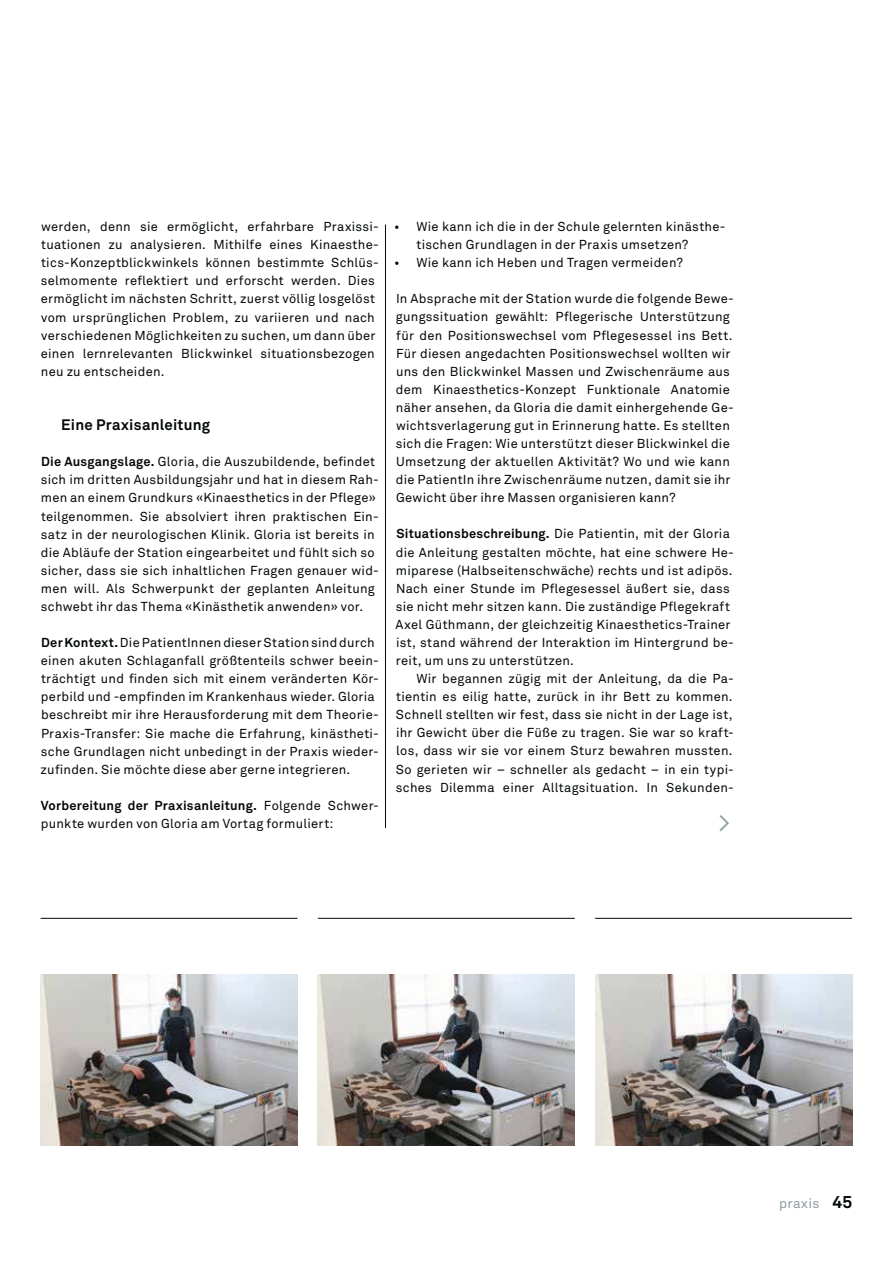
<style>
.page{position:relative;width:893px;height:1263px;background:#fff}
.page>*{position:absolute;margin:0;border:0;box-sizing:border-box;transform-origin:0 0}
.t1{font:25.8px "Akkurat Pro";color:#8e9da3}
.t2{font:700 15px "Akkurat Pro";letter-spacing:.015em;color:#040809}
.t3{font:13.65px "Akkurat Pro";letter-spacing:.025em;color:#8e9da3}
.t4{font:12.9px/18.1px "Akkurat Pro";letter-spacing:.02em;color:#040809}
.s1{font-weight:700}
.s2{font-weight:700;font-size:17.1px;color:#040809}
</style>
<div class="page">
<hr style="left:385px;top:225px;width:1px;height:603px;background:#040809">
<img style="left:41px;top:974px;width:257px;height:171px">
<img style="left:318px;top:974px;width:257px;height:171px">
<img style="left:595px;top:974px;width:257px;height:171px">
<hr style="left:41px;top:918px;width:257px;height:1px;background:#040809">
<hr style="left:318px;top:918px;width:257px;height:1px;background:#040809">
<hr style="left:595px;top:918px;width:257px;height:1px;background:#040809">
<p class="t4" style="left:41px;top:218px;width:339px">werden, denn sie ermöglicht, erfahrbare Praxissi&shy;tuationen zu analysieren. Mithilfe eines Kinaesthe&shy;tics-Konzeptblickwinkels können bestimmte Schlüs&shy;selmomente reflektiert und erforscht werden. Dies ermöglicht im nächsten Schritt, zuerst völlig losgelöst vom ursprünglichen Problem, zu variieren und nach verschiedenen Möglichkeiten zu suchen, um dann über einen lernrelevanten Blickwinkel situationsbezogen neu zu entscheiden.</p>
<p class="t2" style="left:61px;top:419px;width:150px">Eine Praxisanleitung</p>
<p class="t4" style="left:41px;top:454px;width:339px"><span class="s1">Die Ausgangslage.</span> Gloria, die Auszubildende, befindet sich im dritten Ausbildungsjahr und hat in diesem Rah&shy;men an einem Grundkurs «Kinaesthetics in der Pflege» teilgenommen. Sie absolviert ihren praktischen Ein&shy;satz in der neurologischen Klinik. Gloria ist bereits in die Abläufe der Station eingearbeitet und fühlt sich so sicher, dass sie sich inhaltlichen Fragen genauer wid&shy;men will. Als Schwerpunkt der geplanten Anleitung schwebt ihr das Thema «Kinästhetik anwenden» vor.</p>
<p class="t4" style="left:41px;top:634px;width:340px"><span class="s1">Der Kontext.</span> Die PatientInnen dieser Station sind durch einen akuten Schlaganfall größtenteils schwer beein&shy;trächtigt und finden sich mit einem veränderten Kör&shy;perbild und -empfinden im Krankenhaus wieder. Gloria beschreibt mir ihre Herausforderung mit dem Theorie-Praxis-Transfer: Sie mache die Erfahrung, kinästheti&shy;sche Grundlagen nicht unbedingt in der Praxis wieder&shy;zufinden. Sie möchte diese aber gerne integrieren.</p>
<p class="t4" style="left:41px;top:797px;width:339px"><span class="s1">Vorbereitung der Praxisanleitung.</span> Folgende Schwer&shy;punkte wurden von Gloria am Vortag formuliert:</p>
<p class="t4" style="left:416px;top:218px;width:311px;text-indent:-22px">• Wie kann ich die in der Schule gelernten kinästhe&shy;tischen Grundlagen in der Praxis umsetzen?</p>
<p class="t4" style="left:394px;top:254px;width:290px">• Wie kann ich Heben und Tragen vermeiden?</p>
<p class="t4" style="left:396px;top:291px;width:339px">In Absprache mit der Station wurde die folgende Bewe&shy;gungssituation gewählt: Pflegerische Unterstützung für den Positionswechsel vom Pflegesessel ins Bett.<br>Für diesen angedachten Positionswechsel wollten wir uns den Blickwinkel Massen und Zwischenräume aus dem Kinaesthetics-Konzept Funktionale Anatomie näher ansehen, da Gloria die damit einhergehende Ge&shy;wichtsverlagerung gut in Erinnerung hatte. Es stellten sich die Fragen: Wie unterstützt dieser Blickwinkel die Umsetzung der aktuellen Aktivität? Wo und wie kann die PatientIn ihre Zwischenräume nutzen, damit sie ihr Gewicht über ihre Massen organisieren kann?</p>
<p class="t4" style="left:396px;top:526px;width:340px"><span class="s1">Situationsbeschreibung.</span> Die Patientin, mit der Gloria die Anleitung gestalten möchte, hat eine schwere He&shy;miparese (Halbseitenschwäche) rechts und ist adipös.<br>Nach einer Stunde im Pflegesessel äußert sie, dass sie nicht mehr sitzen kann. Die zuständige Pflegekraft Axel Güthmann, der gleichzeitig Kinaesthetics-Trainer ist, stand während der Interaktion im Hintergrund be&shy;reit, um uns zu unterstützen.</p>
<p class="t4" style="left:396px;top:670px;width:339px;text-align:justify;text-indent:21px">Wir begannen zügig mit der Anleitung, da die Pa&shy;tientin es eilig hatte, zurück in ihr Bett zu kommen.<br>Schnell stellten wir fest, dass sie nicht in der Lage ist, ihr Gewicht über die Füße zu tragen. Sie war so kraft&shy;los, dass wir sie vor einem Sturz bewahren mussten.<br>So gerieten wir – schneller als gedacht – in ein typi&shy;sches Dilemma einer Alltagsituation. In Sekunden-</p>
<h1 class="t1" style="left:718px;top:812px;width:14px">&gt;</h1>
<p class="t3" style="left:779px;top:1198px;width:75px">praxis <span class="s2">45</span></p>
</div>
